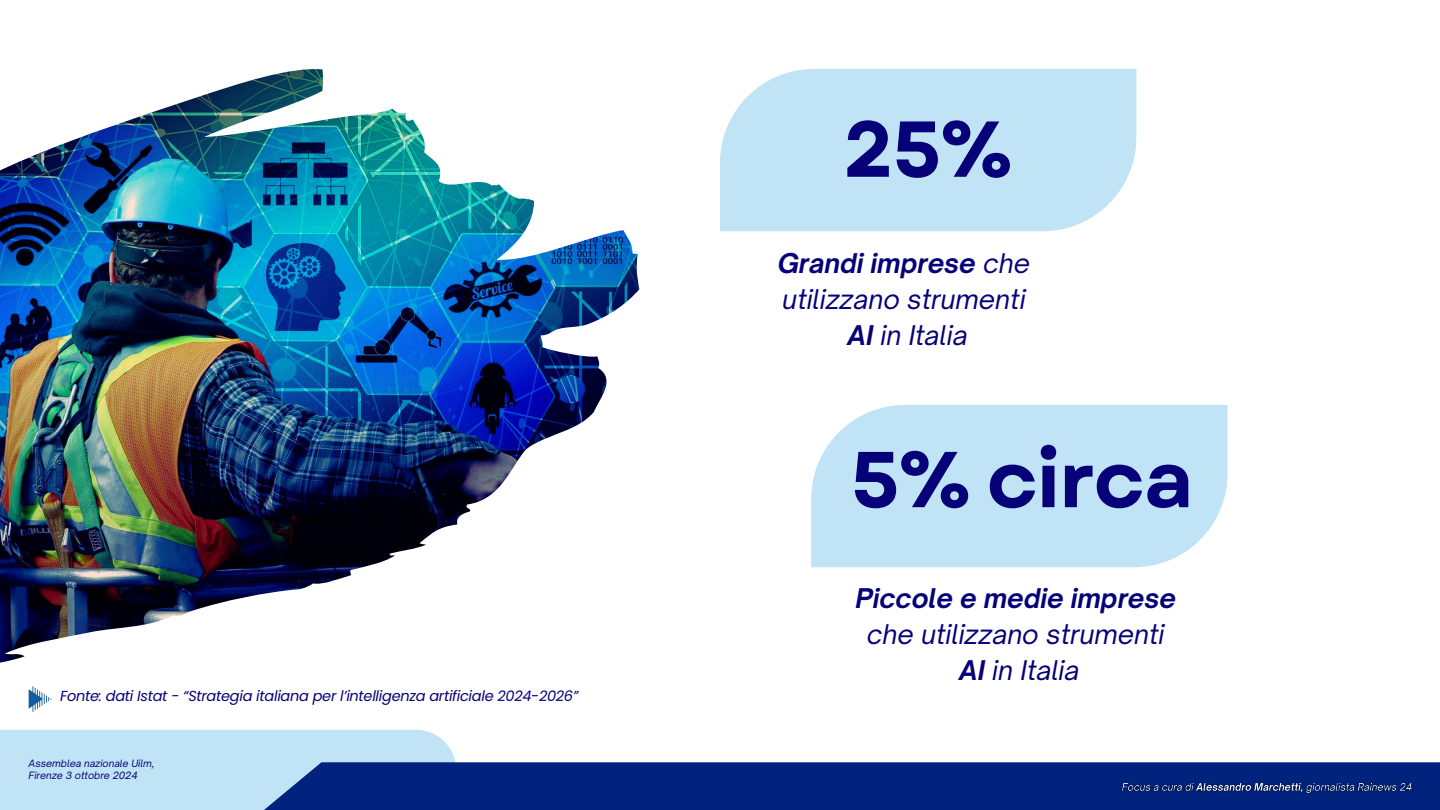
<style>
.page{position:relative;width:1440px;height:810px;background:#fff}
.page>*{position:absolute;margin:0;border:0;box-sizing:border-box;transform-origin:0 0}
.t1{font:700 79px "Garet";letter-spacing:-.02em;color:#060079}
.t2{font:italic 26px/36px "Open Sauce One";color:#060079;text-align:center}
.t3{font:italic 14.5px "Poppins";letter-spacing:-.02em;color:#060079}
.t4{font:italic 9.7px "Open Sauce One";color:#060079}
.s1{font-weight:700}
</style>
<div class="page">
<div style="left:720px;top:69px;width:416px;height:162px;background:#c0e4f6"></div>
<div style="left:0;top:730px;width:456px;height:80px;background:#c0e4f6"></div>
<div style="left:261px;top:762px;width:1179px;height:48px;background:#01237d"></div>
<svg style="left:811px;top:405px;width:416px;height:162px;background:#c3e5f6"></svg>
<img style="left:0;top:69px;width:639px;height:594px">
<img style="left:1117px;top:777px;width:300px;height:21px">
<svg style="left:29px;top:686px;width:23px;height:26px"></svg>
<p class="t3" style="left:60px;top:686px;width:520px">Fonte: dati Istat - “Strategia italiana per l’intelligenza artificiale 2024-2026”</p>
<p class="t4" style="left:29px;top:757px;width:127px">Assemblea nazionale Uilm,</p>
<h1 class="t4" style="left:29px;top:769px;width:111px">Firenze 3 ottobre 2024</h1>
<h1 class="t1" style="left:843px;top:92px;width:171px">25%</h1>
<h2 class="t2" style="left:778px;top:245px;width:254px"><span class="s1">Grandi imprese</span> che utilizzano strumenti<br><span class="s1">AI</span> in Italia</h2>
<h3 class="t1" style="left:851px;top:423px;width:344px">5% circa</h3>
<p class="t2" style="left:855px;top:580px;width:322px"><span class="s1">Piccole e medie imprese </span>che utilizzano strumenti<br><span class="s1">AI</span> in Italia</p>
</div>
